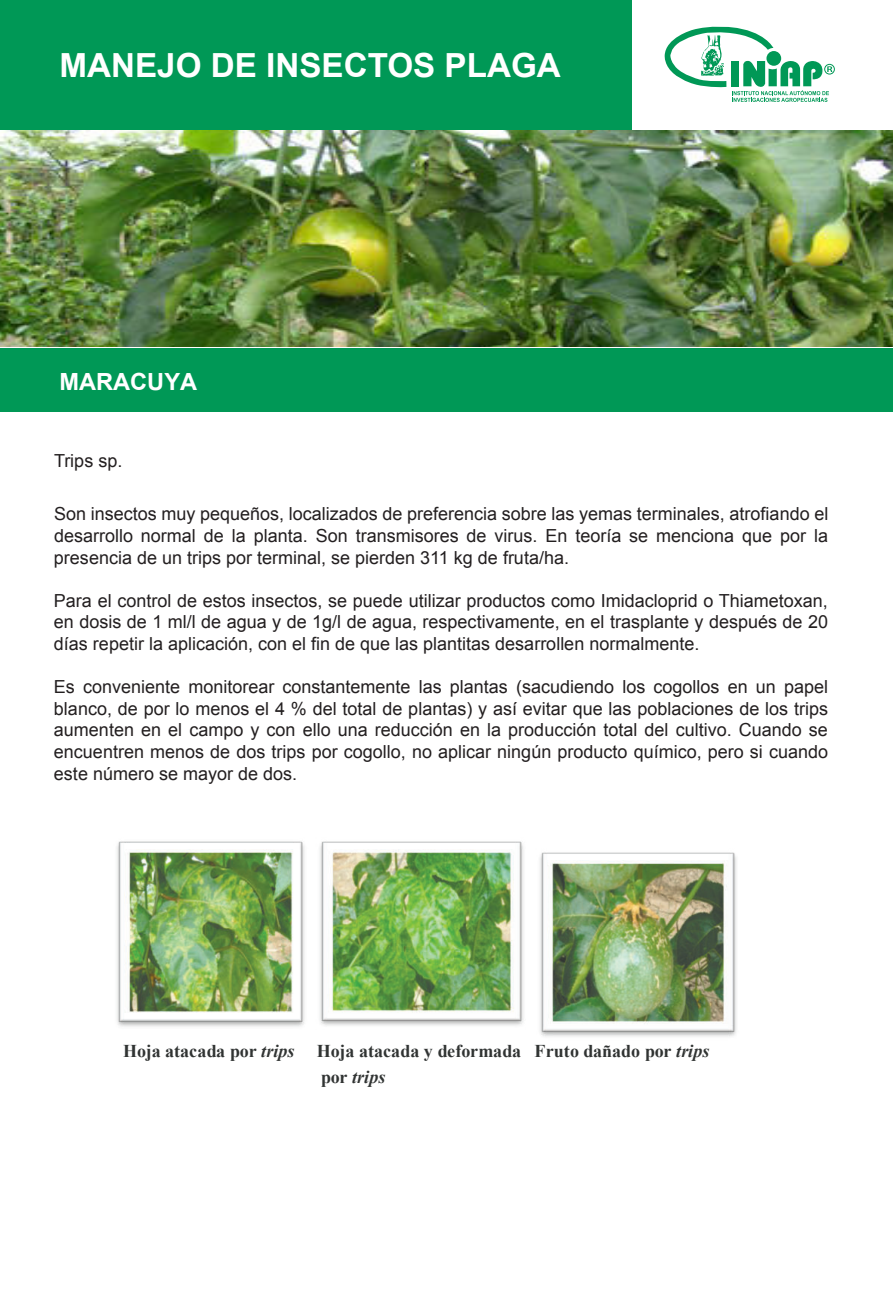
<style>
.page{position:relative;width:893px;height:1293px;background:#fff}
.page>*{position:absolute;margin:0;border:0;box-sizing:border-box;transform-origin:0 0}
.t1{font:700 33.15px "Arial";color:#fff}
.t2{font:700 23.7px "Arial";color:#fff}
.t3{font:18px/21.6px "Arial";color:#231f20;text-align:justify}
.t4{font:700 18px/25.8px "Times New Roman";color:#313433}
.s1{font-style:italic}
</style>
<div class="page">
<svg style="left:664px;top:26px;width:171px;height:76px"></svg>
<div style="left:0;top:1px;width:632px;height:133px;background:#009856"></div>
<div style="left:0;top:348px;width:892px;height:63px;background:#009856"></div>
<img style="left:117px;top:841px;width:188px;height:186px">
<img style="left:320px;top:841px;width:204px;height:185px">
<img style="left:540px;top:852px;width:197px;height:185px">
<img style="left:0;top:131px;width:892px;height:215px">
<h1 class="t1" style="left:59px;top:47px;width:503px">MANEJO DE INSECTOS PLAGA</h1>
<h2 class="t2" style="left:59px;top:368px;width:139px">MARACUYA</h2>
<p class="t3" style="left:54px;top:451px;width:70px">Trips sp.</p>
<p class="t3" style="left:54px;top:505px;width:776px">Son insectos muy pequeños, localizados de preferencia sobre las yemas terminales, atrofiando el desarrollo normal de la planta. Son transmisores de virus. En teoría se menciona que por la presencia de un trips por terminal, se pierden 311 kg de fruta/ha.</p>
<p class="t3" style="left:54px;top:591px;width:776px">Para el control de estos insectos, se puede utilizar productos como Imidacloprid o Thiametoxan, en dosis de 1 ml/l de agua y de 1g/l de agua, respectivamente, en el trasplante y después de 20 días repetir la aplicación, con el fin de que las plantitas desarrollen normalmente.</p>
<p class="t3" style="left:54px;top:678px;width:776px">Es conveniente monitorear constantemente las plantas (sacudiendo los cogollos en un papel blanco, de por lo menos el 4 % del total de plantas) y así evitar que las poblaciones de los trips aumenten en el campo y con ello una reducción en la producción total del cultivo. Cuando se encuentren menos de dos trips por cogollo, no aplicar ningún producto químico, pero si cuando este número se mayor de dos.</p>
<p class="t4" style="left:321px;top:1039px;width:390px;text-indent:-198px">Hoja atacada por <span class="s1">trips</span> Hoja atacada y deformada Fruto dañado por <span class="s1">trips </span>por <span class="s1">trips</span></p>
</div>
